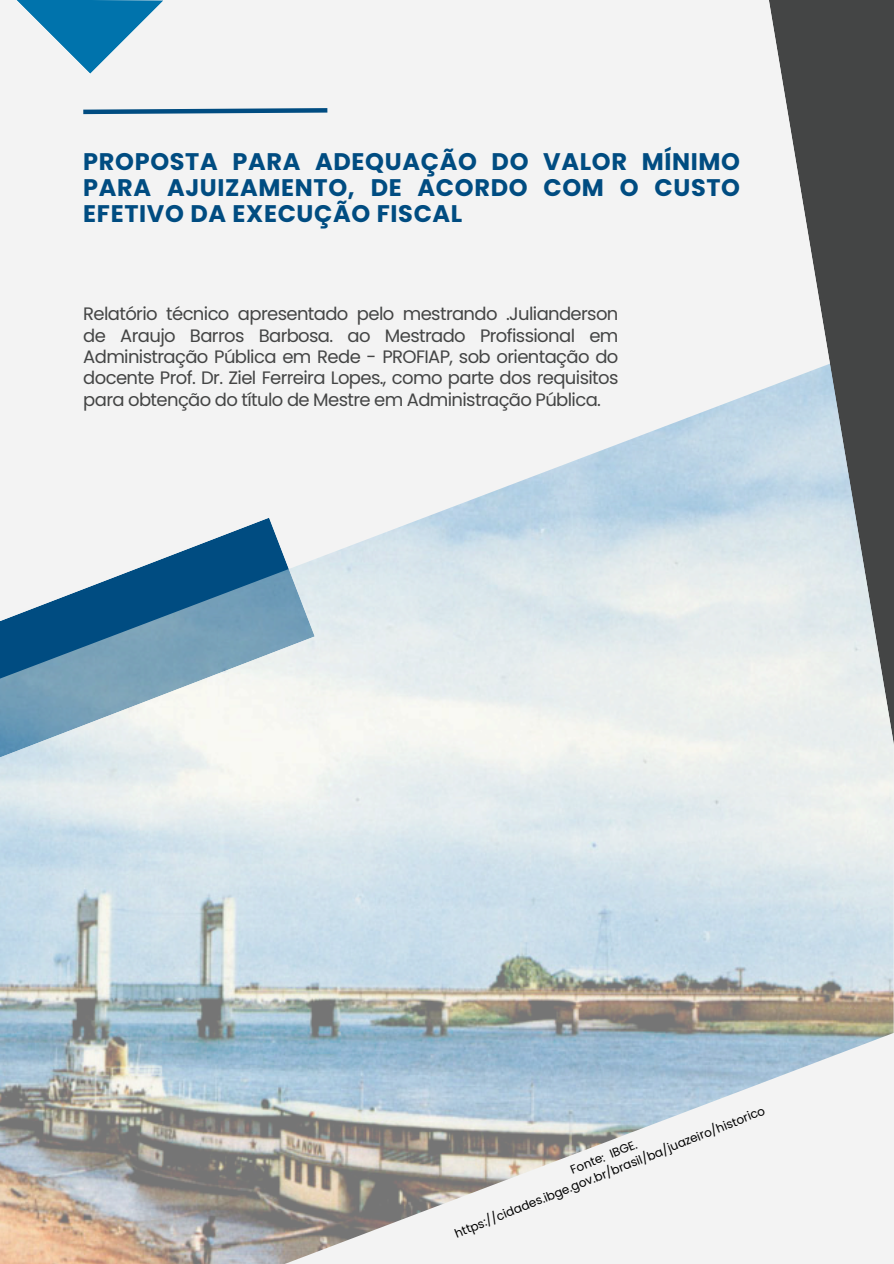
<style>
.page{position:relative;width:894px;height:1264px;background:#fff}
.page>*{position:absolute;margin:0;border:0;box-sizing:border-box;transform-origin:0 0}
.t1{font:700 24px/25.8px "Poppins";letter-spacing:.025em;color:#004c81;text-align:justify}
.t2{font:18px/21.3px "Poppins";letter-spacing:-.035em;color:#444545;text-align:justify}
.t3{font:12px/16px "Poppins";color:#000;text-align:center}
</style>
<div class="page">
<div style="left:0;top:0;width:893px;height:1263px;background:#f3f3f3"></div>
<img style="left:0;top:398px;width:740px;height:865px">
<svg style="left:83px;top:108px;width:245px;height:7px"></svg>
<svg style="left:740px;top:0;width:153px;height:1091px"></svg>
<svg style="left:17px;top:0;width:146px;height:74px"></svg>
<p class="t1" style="left:83px;top:149px;width:658px">PROPOSTA PARA ADEQUAÇÃO DO VALOR MÍNIMO PARA AJUIZAMENTO, DE ACORDO COM O CUSTO EFETIVO DA EXECUÇÃO FISCAL</p>
<h1 class="t2" style="left:83px;top:303px;width:536px">Relatório técnico apresentado pelo mestrando .Julianderson de Araujo Barros Barbosa. ao Mestrado Profissional em Administração Pública em Rede - PROFIAP, sob orientação do docente Prof. Dr. Ziel Ferreira Lopes., como parte dos requisitos para obtenção do título de Mestre em Administração Pública.</h1>
<h2 class="t3" style="left:446px;top:1211px;width:334px;rotate:-22deg">Fonte: IBGE. https://cidades.ibge.gov.br/brasil/ba/juazeiro/historico</h2>
</div>
